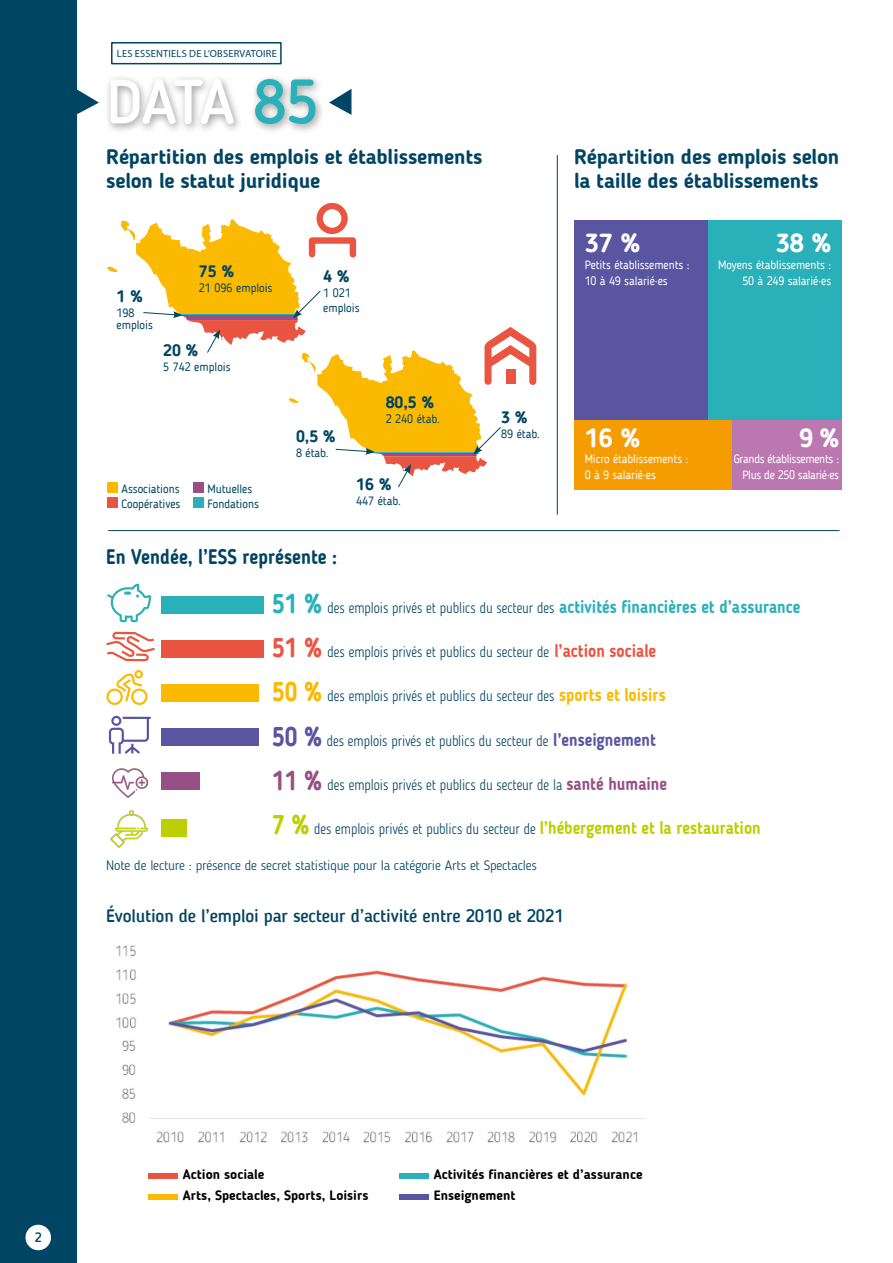
<style>
.page{position:relative;width:893px;height:1263px;background:#fff}
.page>*{position:absolute;margin:0;border:0;box-sizing:border-box;transform-origin:0 0}
.t1{font:500 62.25px "Blogger Sans";letter-spacing:-.04em;color:#fff}
.t2{font:700 26.1px "Blogger Sans";color:#fff}
.t3{font:700 21px/24px "Blogger Sans";letter-spacing:-.01em;color:#004563}
.t4{font:700 21px "Blogger Sans";letter-spacing:-.01em;color:#004563;scale:.87 1}
.t5{font:500 18px "Blogger Sans";letter-spacing:-.01em;color:#004563}
.t6{font:700 16.5px "Blogger Sans";color:#004563}
.t7{font:300 15px "Blogger Sans";color:#004563;scale:.87 1}
.t8{font:700 13.5px "Blogger Sans";color:#000}
.t9{font:300 13.5px "Blogger Sans";letter-spacing:-.01em;color:#004563}
.t10{font:500 13.5px "Blogger Sans";color:#004563}
.t11{font:12px/15px "Blogger Sans";color:#004563}
.t12{font:12px/16.2px "Blogger Sans";letter-spacing:-.01em;color:#fff}
.t13{font:12px/16.2px "Blogger Sans";letter-spacing:-.03em;color:#fff;text-align:right}
.t14{font:10.35px "Myriad Pro";letter-spacing:.02em;color:#004563}
.s1{color:#2ab0b9}
.s2{font-weight:700;font-size:27px;color:#2ab0b9}
.s3{font-weight:700;font-size:18px;color:#2ab0b9}
.s4{font-weight:700;font-size:27px;color:#ea5542}
.s5{font-weight:700;font-size:18px;color:#ea5542}
.s6{font-weight:700;font-size:27px;color:#fbba00}
.s7{font-weight:700;font-size:18px;color:#fbba00}
.s8{font-weight:700;font-size:27px;color:#5a55a1}
.s9{font-weight:700;font-size:18px;color:#5a55a1}
.s10{font-weight:700;font-size:27px;color:#965086}
.s11{font-weight:700;font-size:18px;color:#965086}
.s12{font-weight:700;font-size:27px;color:#bccf00}
.s13{font-weight:700;font-size:18px;color:#bccf00}
</style>
<div class="page">
<div style="left:0;top:0;width:77px;height:1263px;background:#004563"></div>
<svg style="left:77px;top:89px;width:22px;height:26px"></svg>
<div style="left:104px;top:73px;width:221px;height:61px;background:#000;opacity:.4"></div>
<svg style="left:329px;top:89px;width:22px;height:26px"></svg>
<div style="left:111px;top:42px;width:171px;height:22px;border:2px solid #004563"></div>
<hr style="left:557px;top:155px;width:1px;height:359px;background:#004563">
<hr style="left:109px;top:530px;width:730px;height:1px;background:#004563">
<div style="left:574px;top:220px;width:134px;height:200px;background:#5a55a1"></div>
<div style="left:708px;top:220px;width:133px;height:200px;background:#2ab0b9"></div>
<div style="left:728px;top:420px;width:113px;height:70px;background:#bb78b0"></div>
<div style="left:574px;top:420px;width:157px;height:70px;background:#f59c00"></div>
<div style="left:107px;top:482px;width:11px;height:11px;background:#fbba00"></div>
<div style="left:107px;top:497px;width:11px;height:11px;background:#ea5542"></div>
<div style="left:193px;top:482px;width:11px;height:11px;background:#965086"></div>
<div style="left:193px;top:497px;width:11px;height:11px;background:#2ab0b9"></div>
<div style="left:162px;top:596px;width:102px;height:17px;background:#2ab0b9"></div>
<div style="left:162px;top:641px;width:102px;height:17px;background:#ea5542"></div>
<div style="left:162px;top:773px;width:38px;height:17px;background:#965086"></div>
<div style="left:162px;top:685px;width:97px;height:17px;background:#fbba00"></div>
<div style="left:162px;top:729px;width:97px;height:17px;background:#5a55a1"></div>
<svg style="left:106px;top:670px;width:42px;height:35px"></svg>
<svg style="left:106px;top:632px;width:49px;height:29px"></svg>
<svg style="left:107px;top:584px;width:44px;height:38px"></svg>
<svg style="left:109px;top:716px;width:42px;height:38px"></svg>
<div style="left:162px;top:820px;width:25px;height:17px;background:#bccf00"></div>
<img style="left:110px;top:810px;width:38px;height:38px">
<img style="left:113px;top:768px;width:35px;height:30px">
<div style="left:400px;top:1173px;width:29px;height:5px;background:#2ab0b9"></div>
<div style="left:149px;top:1173px;width:29px;height:5px;background:#ea5542"></div>
<div style="left:149px;top:1194px;width:29px;height:6px;background:#fbba00"></div>
<div style="left:400px;top:1194px;width:29px;height:6px;background:#5a55a1"></div>
<img style="left:116px;top:945px;width:530px;height:198px">
<div style="left:26px;top:1225px;width:25px;height:25px;background:#fff;border-radius:50%"></div>
<svg style="left:107px;top:203px;width:429px;height:285px"></svg>
<p class="t14" style="left:117px;top:47px;width:161px">LES ESSENTIELS DE L’OBSERVATOIRE</p>
<h1 class="t1" style="left:106px;top:71px;width:214px">DATA <span class="s1">85</span></h1>
<h3 class="t3" style="left:106px;top:146px;width:378px">Répartition des emplois et établissements selon le statut juridique</h3>
<p class="t6" style="left:117px;top:289px;width:28px">1 %</p>
<p class="t11" style="left:117px;top:308px;width:38px;line-height:12px">198 emplois</p>
<p class="t6" style="left:199px;top:263px;width:37px">75 %</p>
<p class="t11" style="left:199px;top:281px;width:75px">21 096 emplois</p>
<p class="t6" style="left:163px;top:342px;width:37px">20 %</p>
<p class="t11" style="left:163px;top:360px;width:69px">5 742 emplois</p>
<p class="t11" style="left:121px;top:482px;width:61px">Associations<br>Coopératives</p>
<p class="t11" style="left:207px;top:482px;width:53px">Mutuelles<br>Fondations</p>
<p class="t6" style="left:323px;top:268px;width:28px">4 %</p>
<p class="t11" style="left:323px;top:286px;width:38px">1 021 emplois</p>
<p class="t6" style="left:386px;top:394px;width:50px">80,5 %</p>
<p class="t11" style="left:386px;top:412px;width:56px">2 240 étab.</p>
<p class="t6" style="left:501px;top:409px;width:28px">3 %</p>
<p class="t6" style="left:296px;top:428px;width:41px">0,5 %</p>
<p class="t11" style="left:501px;top:427px;width:40px">89 étab.</p>
<p class="t11" style="left:296px;top:446px;width:34px">8 étab.</p>
<p class="t6" style="left:356px;top:476px;width:37px">16 %</p>
<p class="t11" style="left:356px;top:493px;width:46px">447 étab.</p>
<h3 class="t3" style="left:574px;top:146px;width:267px">Répartition des emplois selon la taille des établissements</h3>
<h2 class="t2" style="left:585px;top:231px;width:57px">37 %</h2>
<p class="t12" style="left:585px;top:257px;width:106px">Petits établissements :<br>10 à 49 salarié·es</p>
<h2 class="t2" style="left:776px;top:231px;width:57px">38 %</h2>
<p class="t12" style="left:718px;top:257px;width:115px;text-align:right">Moyens établissements :<br>50 à 249 salarié·es</p>
<h2 class="t2" style="left:585px;top:425px;width:57px">16 %</h2>
<p class="t12" style="left:585px;top:451px;width:105px">Micro établissements :<br>0 à 9 salarié·es</p>
<h2 class="t2" style="left:799px;top:425px;width:41px">9 %</h2>
<p class="t13" style="left:734px;top:451px;width:107px">Grands établissements :<br>Plus de 250 salarié·es</p>
<h3 class="t4" style="left:106px;top:546px;width:267px">En Vendée, l’ESS représente :</h3>
<p class="t7" style="left:272px;top:599px;width:609px"><span class="s2">51 %</span> des emplois privés et publics du secteur des <span class="s3">activités financières et d’assurance</span></p>
<p class="t7" style="left:272px;top:643px;width:443px"><span class="s4">51 %</span> des emplois privés et publics du secteur de <span class="s5">l’action sociale</span></p>
<p class="t7" style="left:272px;top:687px;width:454px"><span class="s6">50 %</span> des emplois privés et publics du secteur des <span class="s7">sports et loisirs</span></p>
<p class="t7" style="left:272px;top:731px;width:442px"><span class="s8">50 %</span> des emplois privés et publics du secteur de <span class="s9">l’enseignement</span></p>
<p class="t7" style="left:272px;top:775px;width:456px"><span class="s10">11 %</span> des emplois privés et publics du secteur de la <span class="s11">santé humaine</span></p>
<p class="t7" style="left:272px;top:819px;width:563px"><span class="s12">7 %</span> des emplois privés et publics du secteur de <span class="s13">l’hébergement et la restauration</span></p>
<p class="t9" style="left:106px;top:857px;width:432px">Note de lecture : présence de secret statistique pour la catégorie Arts et Spectacles</p>
<p class="t5" style="left:106px;top:907px;width:459px">Évolution de l’emploi par secteur d’activité entre 2010 et 2021</p>
<p class="t10" style="left:35px;top:1231px;width:9px">2</p>
<p class="t8" style="left:183px;top:1168px;width:83px">Action sociale</p>
<p class="t8" style="left:434px;top:1168px;width:210px">Activités financières et d’assurance</p>
<p class="t8" style="left:183px;top:1189px;width:187px">Arts, Spectacles, Sports, Loisirs</p>
<p class="t8" style="left:434px;top:1189px;width:83px">Enseignement</p>
</div>
